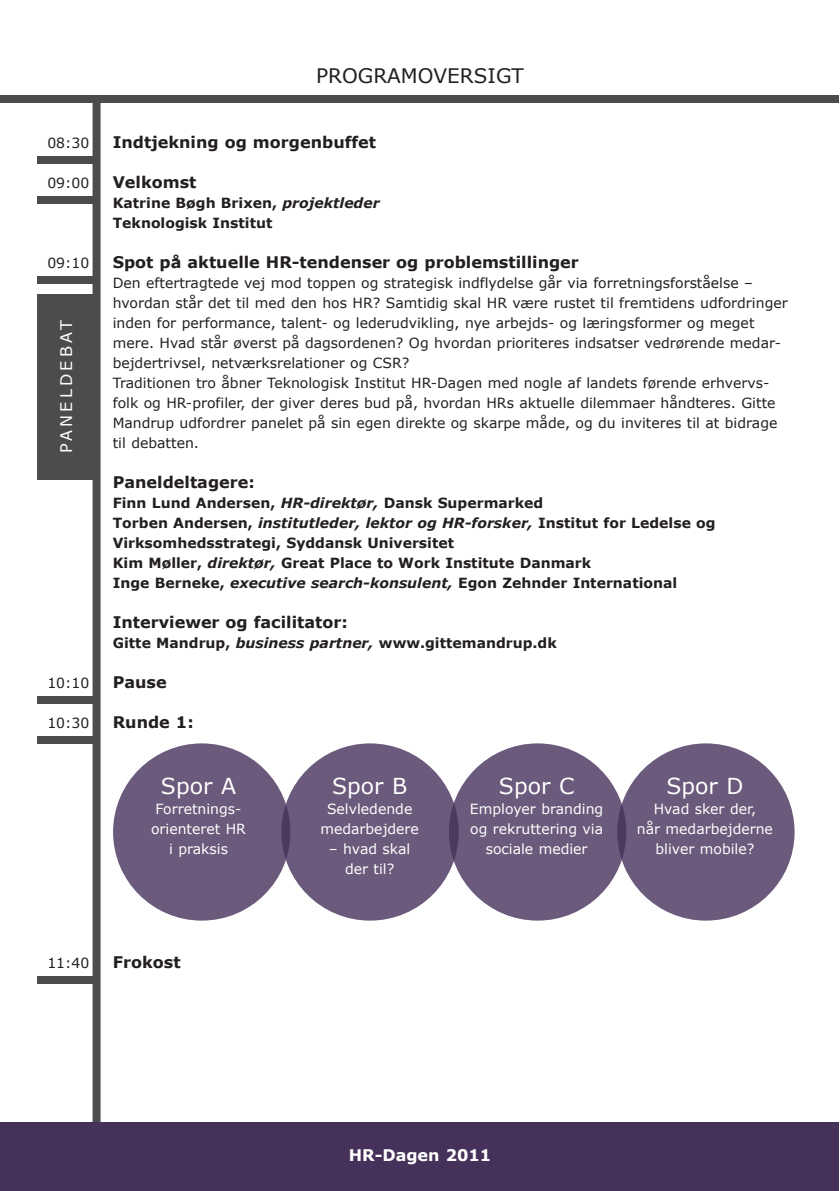
<style>
.page{position:relative;width:840px;height:1191px;background:#fff}
.page>*{position:absolute;margin:0;border:0;box-sizing:border-box;transform-origin:0 0}
.t1{font:22px "Verdana";color:#fff}
.t2{font:20px "Verdana";color:#231f20}
.t3{font:700 16px "Verdana";color:#231f20}
.t4{font:700 16px "Verdana";color:#fff}
.t5{font:16px "Verdana";letter-spacing:.2em;color:#fff}
.t6{font:14px/20px "Verdana";color:#231f20}
.t7{font:700 14px/20px "Verdana";color:#231f20}
.t8{font:14px/20px "Verdana";color:#fff;text-align:center}
.s1{font-style:italic}
</style>
<div class="page">
<div style="left:113px;top:743px;width:177px;height:177px;background:#6b5a7b;border-radius:50%"></div>
<div style="left:448px;top:743px;width:178px;height:177px;background:#6b5a7b;border-radius:50%"></div>
<div style="left:617px;top:743px;width:177px;height:177px;background:#6b5a7b;border-radius:50%"></div>
<div style="left:281px;top:743px;width:177px;height:177px;background:#6b5a7b;border-radius:50%"></div>
<div style="left:92px;top:102px;width:8px;height:1021px;background:#4b4c4d"></div>
<div style="left:0;top:1123px;width:838px;height:68px;background:#46315a"></div>
<div style="left:37px;top:196px;width:62px;height:7px;background:#4b4c4d"></div>
<div style="left:37px;top:156px;width:62px;height:7px;background:#4b4c4d"></div>
<div style="left:37px;top:276px;width:62px;height:7px;background:#4b4c4d"></div>
<div style="left:37px;top:736px;width:62px;height:7px;background:#4b4c4d"></div>
<div style="left:37px;top:696px;width:62px;height:7px;background:#4b4c4d"></div>
<div style="left:37px;top:976px;width:62px;height:7px;background:#4b4c4d"></div>
<div style="left:0;top:95px;width:838px;height:7px;background:#4b4c4d"></div>
<div style="left:37px;top:294px;width:57px;height:185px;background:#4b4c4d"></div>
<p class="t6" style="left:47px;top:132px;width:43px">08:30</p>
<p class="t6" style="left:47px;top:172px;width:43px">09:00</p>
<p class="t6" style="left:47px;top:252px;width:43px">09:10</p>
<p class="t5" style="left:56px;top:453px;width:135px;rotate:-90deg">PANEldEBAT</p>
<p class="t6" style="left:47px;top:672px;width:43px">10:10</p>
<p class="t6" style="left:47px;top:712px;width:43px">10:30</p>
<h2 class="t2" style="left:316px;top:62px;width:209px">PRoGRAmoVERsIGT</h2>
<p class="t3" style="left:113px;top:132px;width:265px">indtjekning og morgenbuffet</p>
<p class="t3" style="left:113px;top:172px;width:85px">velkomst</p>
<p class="t7" style="left:113px;top:192px;width:268px">katrine Bøgh Brixen, <span class="s1">projektleder<br></span>Teknologisk institut</p>
<p class="t3" style="left:113px;top:252px;width:467px">Spot på aktuelle HR-tendenser og problemstillinger</p>
<p class="t6" style="left:113px;top:272px;width:676px">den eftertragtede vej mod toppen og strategisk indflydelse går via forretningsforståelse – hvordan står det til med den hos hR? samtidig skal hR være rustet til fremtidens udfordringer inden for performance, talent- og lederudvikling, nye arbejds- og læringsformer og meget mere. hvad står øverst på dagsordenen? og hvordan prioriteres indsatser vedrørende medar&shy;bejdertrivsel, netværksrelationer og csR?<br>Traditionen tro åbner Teknologisk Institut hR-dagen med nogle af landets førende erhvervs&shy;folk og hR-profiler, der giver deres bud på, hvordan hRs aktuelle dilemmaer håndteres. Gitte mandrup udfordrer panelet på sin egen direkte og skarpe måde, og du inviteres til at bidrage til debatten.</p>
<p class="t3" style="left:113px;top:472px;width:143px">Paneldeltagere:</p>
<p class="t7" style="left:113px;top:492px;width:604px">finn lund Andersen, <span class="s1">HR-direktør,</span> Dansk Supermarked<br>Torben Andersen, <span class="s1">institutleder, lektor og HR-forsker,</span> institut for ledelse og virksomhedsstrategi, Syddansk Universitet<br>kim Møller, <span class="s1">direktør,</span> Great Place to Work institute Danmark<br>inge Berneke, <span class="s1">executive search-konsulent,</span> egon zehnder international</p>
<p class="t3" style="left:113px;top:612px;width:236px">interviewer og facilitator:</p>
<p class="t7" style="left:113px;top:632px;width:445px">Gitte Mandrup, <span class="s1">business partner,</span> www.gittemandrup.dk</p>
<p class="t3" style="left:113px;top:672px;width:55px">Pause</p>
<p class="t3" style="left:113px;top:712px;width:82px">Runde 1:</p>
<h1 class="t1" style="left:161px;top:771px;width:77px">spor A</h1>
<p class="t8" style="left:151px;top:798px;width:96px">Forretnings&shy;orienteret hR i praksis</p>
<h1 class="t1" style="left:332px;top:771px;width:77px">spor B</h1>
<p class="t8" style="left:320px;top:798px;width:100px">selvledende medarbejdere</p>
<p class="t8" style="left:329px;top:838px;width:83px">– hvad skal der til?</p>
<h1 class="t1" style="left:498px;top:771px;width:77px">spor c</h1>
<p class="t8" style="left:469px;top:798px;width:135px">Employer branding og rekruttering via sociale medier</p>
<h1 class="t1" style="left:666px;top:771px;width:78px">spor d</h1>
<p class="t8" style="left:636px;top:798px;width:137px">hvad sker der,<br>når medarbejderne bliver mobile?</p>
<p class="t6" style="left:47px;top:952px;width:43px">11:40</p>
<p class="t3" style="left:113px;top:952px;width:69px">frokost</p>
<p class="t4" style="left:348px;top:1145px;width:144px">HR-Dagen 2011</p>
</div>
